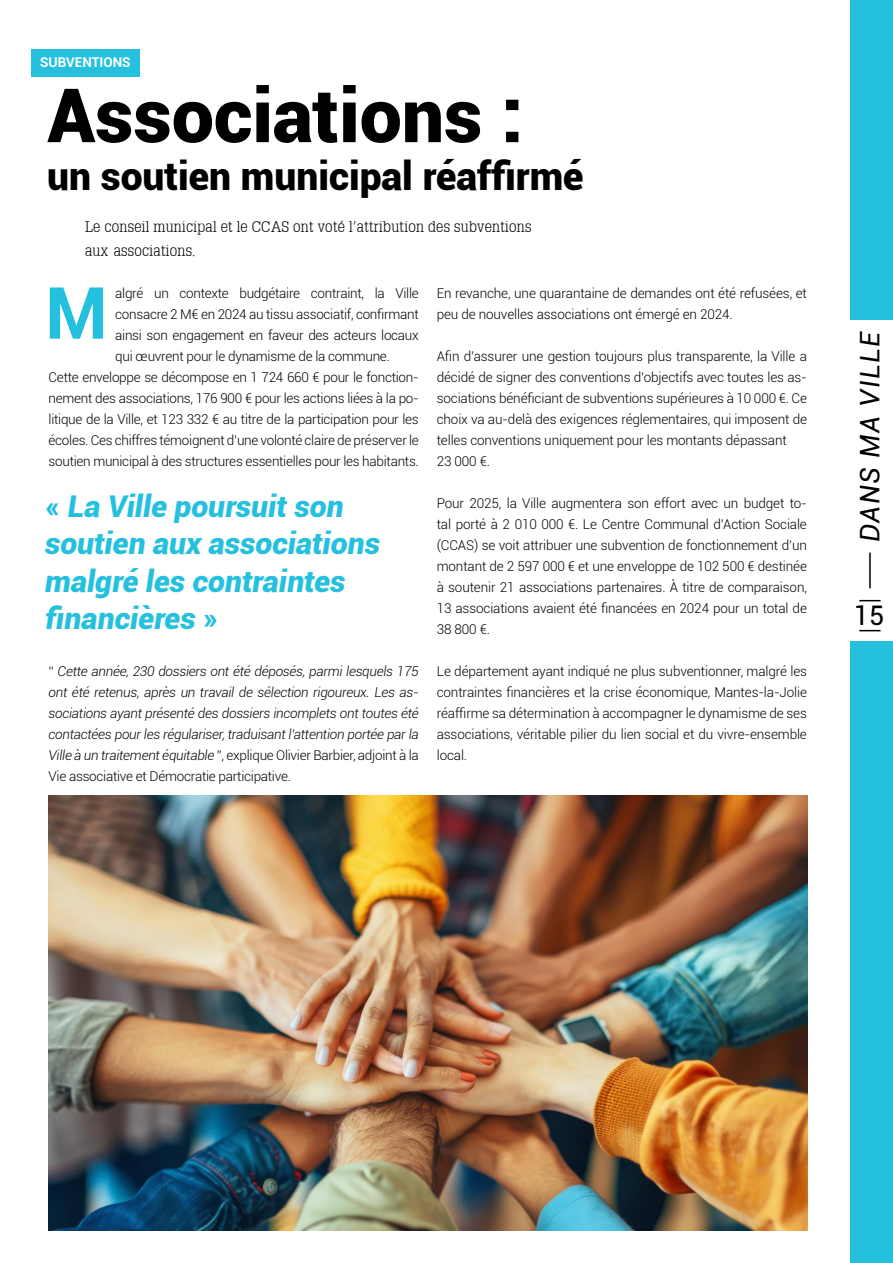
<style>
.page{position:relative;width:893px;height:1263px;background:#fff}
.page>*{position:absolute;margin:0;border:0;box-sizing:border-box;transform-origin:0 0}
.t1{font:900 75px "Roboto";color:#000}
.t2{font:700 72px "Roboto";color:#25c0de}
.t3{font:900 39px "Roboto";color:#000}
.t4{font:italic 900 30px/37.5px "Roboto";color:#25c0de}
.t5{font:italic 27px "Roboto";letter-spacing:.05em;color:#000}
.t6{font:27px "Roboto";color:#000}
.t7{font:300 15px/24px "Typo Slabserif";letter-spacing:.02em;color:#000}
.t8{font:300 13.5px/21px "Roboto";letter-spacing:-.015em;color:#000}
.t9{font:italic 300 13.5px/21px "Roboto";letter-spacing:-.02em;color:#000;text-align:justify}
.t10{font:700 13.5px "Roboto";color:#fff}
.s1{font-style:normal}
</style>
<div class="page">
<img style="left:48px;top:796px;width:759px;height:434px">
<div style="left:31px;top:49px;width:108px;height:27px;background:#25c0de"></div>
<svg style="left:859px;top:630px;width:22px;height:1px"></svg>
<svg style="left:859px;top:600px;width:22px;height:1px"></svg>
<hr style="left:869px;top:553px;width:2px;height:35px;background:#000">
<div style="left:850px;top:641px;width:43px;height:622px;background:#25c0de"></div>
<div style="left:850px;top:0;width:43px;height:320px;background:#25c0de"></div>
<p class="t10" style="left:40px;top:53px;width:92px">SUBVENTIONS</p>
<h1 class="t1" style="left:47px;top:62px;width:478px">Associations :</h1>
<h3 class="t3" style="left:47px;top:149px;width:538px">un soutien municipal réaffirmé</h3>
<p class="t7" style="left:85px;top:215px;width:448px">Le conseil municipal et le CCAS ont voté l’attribution des subventions aux associations.</p>
<h2 class="t2" style="left:45px;top:262px;width:64px">M</h2>
<p class="t8" style="left:115px;top:282px;width:305px">algré un contexte budgétaire contraint, la Ville</p>
<p class="t8" style="left:437px;top:282px;width:372px">En revanche, une quarantaine de demandes ont été refusées, et peu de nouvelles associations ont émergé en 2024.</p>
<p class="t8" style="left:437px;top:345px;width:372px">Afin d’assurer une gestion toujours plus transparente, la Ville a décidé de signer des conventions d’objectifs avec toutes les as&shy;sociations bénéficiant de subventions supérieures à 10 000 €. Ce choix va au-delà des exigences réglementaires, qui imposent de telles conventions uniquement pour les montants dépassant<br>23 000 €.</p>
<p class="t8" style="left:437px;top:492px;width:372px;text-align:justify">Pour 2025, la Ville augmentera son effort avec un budget to&shy;tal porté à 2 010 000 €. Le Centre Communal d’Action Sociale (CCAS) se voit attribuer une subvention de fonctionnement d’un montant de 2 597 000 € et une enveloppe de 102 500 € destinée à soutenir 21 associations partenaires. À titre de comparaison, 13 associations avaient été financées en 2024 pour un total de 38 800 €.</p>
<p class="t8" style="left:437px;top:660px;width:372px;text-align:justify">Le département ayant indiqué ne plus subventionner, malgré les contraintes financières et la crise économique, Mantes-la-Jolie réaffirme sa détermination à accompagner le dynamisme de ses associations, véritable pilier du lien social et du vivre-ensemble local.</p>
<p class="t8" style="left:115px;top:303px;width:305px">consacre 2 M€ en 2024 au tissu associatif, confirmant</p>
<p class="t8" style="left:115px;top:324px;width:305px">ainsi son engagement en faveur des acteurs locaux</p>
<p class="t8" style="left:115px;top:345px;width:276px">qui œuvrent pour le dynamisme de la commune.</p>
<p class="t8" style="left:49px;top:366px;width:372px">Cette enveloppe se décompose en 1 724 660 € pour le fonction-</p>
<p class="t8" style="left:49px;top:387px;width:372px">nement des associations, 176 900 € pour les actions liées à la po-</p>
<p class="t8" style="left:49px;top:408px;width:372px">litique de la Ville, et 123 332 € au titre de la participation pour les</p>
<p class="t8" style="left:49px;top:429px;width:372px">écoles. Ces chiffres témoignent d’une volonté claire de préserver le</p>
<p class="t8" style="left:49px;top:450px;width:372px">soutien municipal à des structures essentielles pour les habitants.</p>
<h3 class="t4" style="left:45px;top:486px;width:336px"><span class="s1">«</span> La Ville poursuit son soutien aux associations malgré les contraintes financières <span class="s1">»</span></h3>
<p class="t9" style="left:49px;top:660px;width:372px"><span class="s1">‘‘</span> Cette année, 230 dossiers ont été déposés, parmi lesquels 175 ont été retenus, après un travail de sélection rigoureux. Les as&shy;sociations ayant présenté des dossiers incomplets ont toutes été contactées pour les régulariser, traduisant l’attention portée par la Ville à un traitement équitable <span class="s1">’’, explique Olivier Barbier, adjoint à la Vie associative et Démocratie participative.</span></p>
<h3 class="t5" style="left:851px;top:542px;width:213px;rotate:-90deg">DANS MA VILLE</h3>
<h3 class="t6" style="left:854px;top:597px;width:32px">15</h3>
</div>
